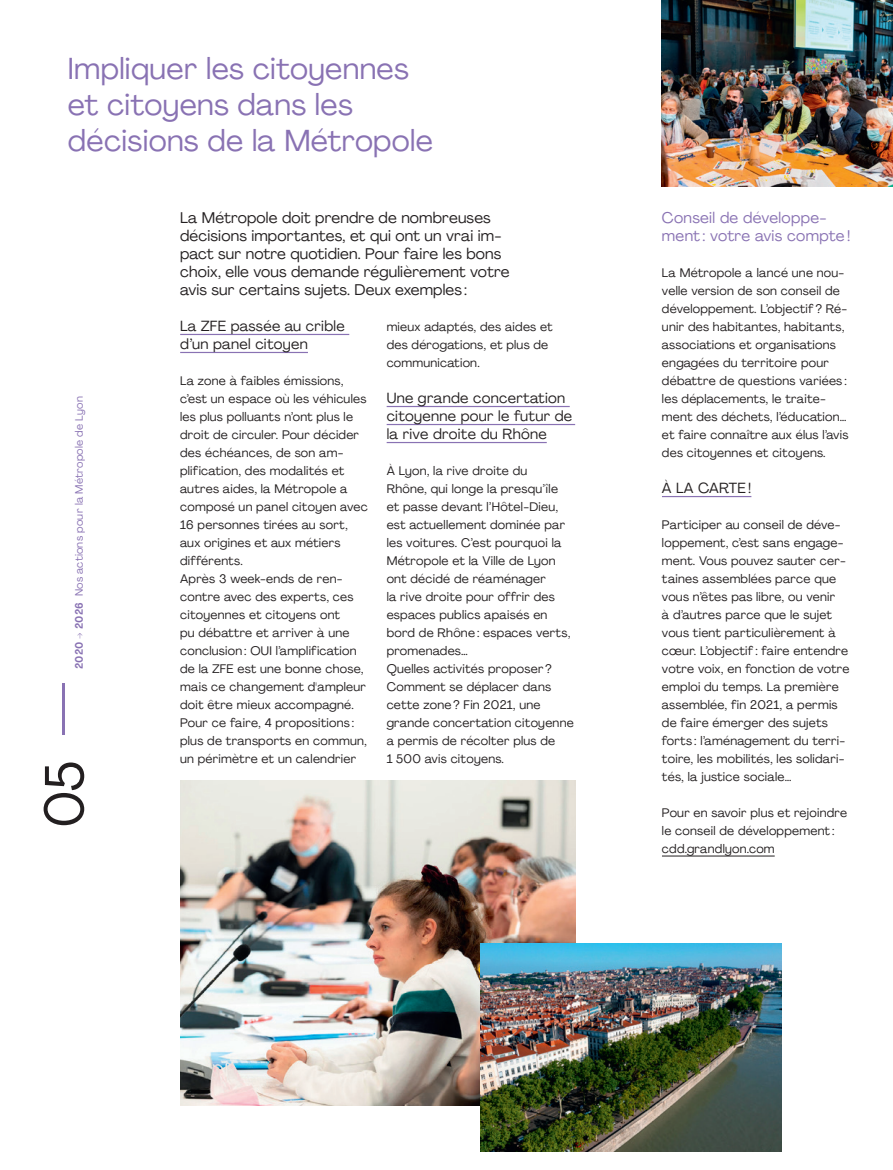
<style>
.page{position:relative;width:893px;height:1170px;background:#fff}
.page>*{position:absolute;margin:0;border:0;box-sizing:border-box;transform-origin:0 0}
.t1{font:53.85px "Agrandir";color:#231f20}
.H2_-_Axe_5{font:30px/36px "Agrandir";letter-spacing:.01em;color:#8972b3}
.Texte_courant_-_10_2{font:15.3px/18px "Agrandir";letter-spacing:.01em;color:#231f20}
.Texte_courant_-_8_2{font:15.3px/18px "Agrandir";letter-spacing:.02em;color:#8972b3}
.Sous-titre_-_Axe_1{font:14.55px/18px "Agrandir";letter-spacing:.02em;color:#231f20}
.Texte_courant_-_8_2-2{font:12.3px/18px "Agrandir";letter-spacing:.02em;color:#231f20}
.t2{font:10.65px "Agrandir";letter-spacing:.02em;color:#8972b3}
.s1{font-family:"Agrandir Text";font-weight:700}
.s2{color:#8972b3}
</style>
<div class="page">
<hr style="left:180px;top:334px;width:169px;height:1px;background:#8972b3">
<hr style="left:180px;top:352px;width:128px;height:1px;background:#8972b3">
<hr style="left:387px;top:406px;width:183px;height:1px;background:#8972b3">
<hr style="left:387px;top:424px;width:188px;height:1px;background:#8972b3">
<hr style="left:387px;top:442px;width:160px;height:1px;background:#8972b3">
<hr style="left:662px;top:496px;width:89px;height:1px;background:#8972b3">
<hr style="left:662px;top:855px;width:113px;height:1px;background:#231f20">
<img style="left:180px;top:781px;width:395px;height:324px">
<img style="left:481px;top:943px;width:301px;height:208px">
<img style="left:662px;top:0;width:231px;height:187px">
<p class="H2_-_Axe_5" style="left:68px;top:50px;width:366px">Impliquer les citoyennes et citoyens dans les décisions de la Métropole</p>
<p class="t2" style="left:73px;top:669px;width:274px;rotate:-90deg"><span class="s1">2020 → 2026</span> Nos actions pour la Métropole de Lyon</p>
<h1 class="t1" style="left:31px;top:827px;width:148px;rotate:-90deg">05 <span class="s2">—</span></h1>
<p class="Texte_courant_-_10_2" style="left:180px;top:208px;width:331px">La Métropole doit prendre de nombreuses décisions importantes, et qui ont un vrai im&shy;pact sur notre quotidien. Pour faire les bons choix, elle vous demande régulièrement votre avis sur certains sujets. Deux exemples :</p>
<p class="Sous-titre_-_Axe_1" style="left:180px;top:316px;width:166px">La ZFE passée au crible d’un panel citoyen</p>
<p class="Texte_courant_-_8_2-2" style="left:180px;top:371px;width:189px">La zone à faibles émissions, c’est un espace où les véhicules les plus polluants n’ont plus le droit de circuler. Pour décider des échéances, de son am&shy;plification, des modalités et autres aides, la Métropole a composé un panel citoyen avec<br>16 personnes tirées au sort, aux origines et aux métiers différents.</p>
<p class="Texte_courant_-_8_2-2" style="left:180px;top:569px;width:188px">Après 3 week-ends de ren&shy;contre avec des experts, ces citoyennes et citoyens ont<br>pu débattre et arriver à une conclusion : OUI l’amplification de la ZFE est une bonne chose, mais ce changement d'ampleur doit être mieux accompagné.<br>Pour ce faire, 4 propositions : plus de transports en commun, un périmètre et un calendrier</p>
<p class="Texte_courant_-_8_2-2" style="left:387px;top:317px;width:168px">mieux adaptés, des aides et des dérogations, et plus de communication.</p>
<p class="Sous-titre_-_Axe_1" style="left:387px;top:388px;width:187px">Une grande concertation citoyenne pour le futur de la rive droite du Rhône</p>
<p class="Texte_courant_-_8_2-2" style="left:387px;top:461px;width:185px">À Lyon, la rive droite du<br>Rhône, qui longe la presqu’île et passe devant l’Hôtel-Dieu, est actuellement dominée par les voitures. C’est pourquoi la<br>Métropole et la Ville de Lyon ont décidé de réaménager<br>la rive droite pour offrir des espaces publics apaisés en bord de Rhône : espaces verts, promenades…</p>
<p class="Texte_courant_-_8_2-2" style="left:387px;top:659px;width:189px">Quelles activités proposer ?<br>Comment se déplacer dans cette zone ? Fin 2021, une grande concertation citoyenne a permis de récolter plus de<br>1 500 avis citoyens.</p>
<p class="Texte_courant_-_8_2" style="left:662px;top:208px;width:190px">Conseil de développe&shy;ment : votre avis compte !</p>
<p class="Texte_courant_-_8_2-2" style="left:662px;top:263px;width:188px">La Métropole a lancé une nou&shy;velle version de son conseil de développement. L’objectif ? Ré&shy;unir des habitantes, habitants, associations et organisations engagées du territoire pour débattre de questions variées : les déplacements, le traite&shy;ment des déchets, l’éducation… et faire connaître aux élus l’avis des citoyennes et citoyens.</p>
<p class="Sous-titre_-_Axe_1" style="left:662px;top:478px;width:91px">À LA CARTE !</p>
<p class="Texte_courant_-_8_2-2" style="left:662px;top:515px;width:189px">Participer au conseil de déve&shy;loppement, c’est sans engage&shy;ment. Vous pouvez sauter cer&shy;taines assemblées parce que vous n’êtes pas libre, ou venir<br>à d’autres parce que le sujet vous tient particulièrement à cœur. L’objectif : faire entendre votre voix, en fonction de votre emploi du temps. La première assemblée, fin 2021, a permis de faire émerger des sujets forts : l’aménagement du terri&shy;toire, les mobilités, les solidari&shy;tés, la justice sociale…</p>
<p class="Texte_courant_-_8_2-2" style="left:662px;top:803px;width:187px">Pour en savoir plus et rejoindre le conseil de développement : cdd.grandlyon.com</p>
</div>
